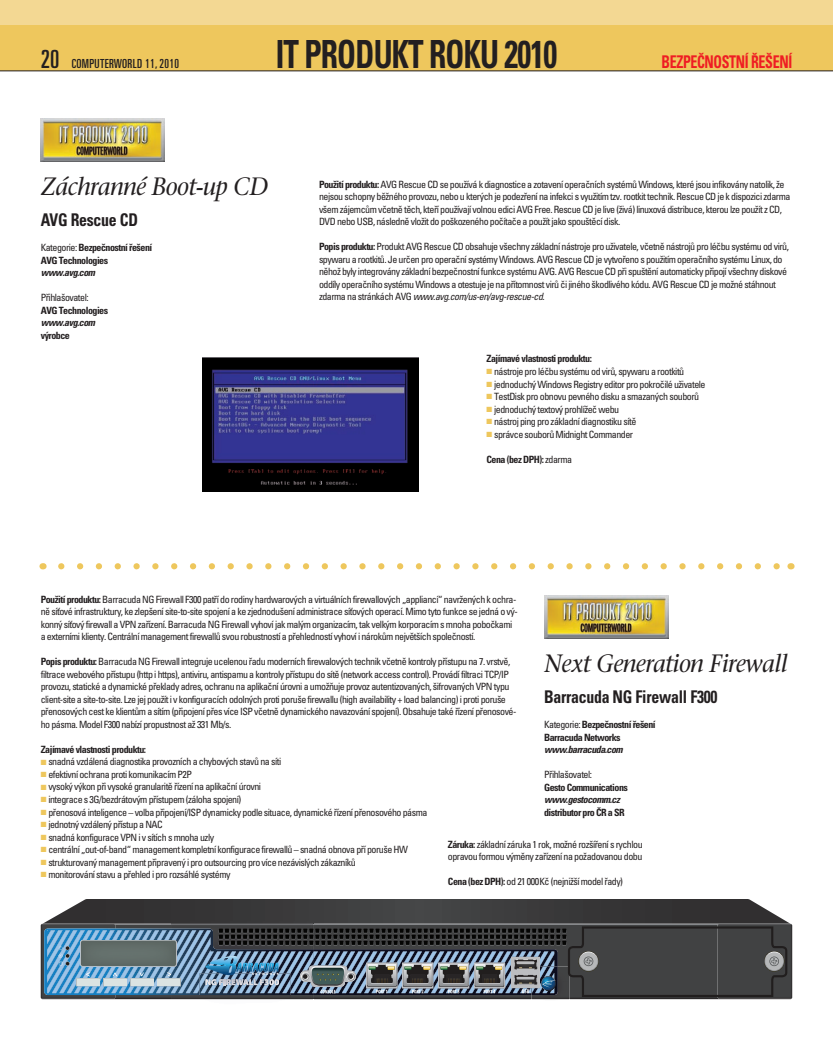
<style>
.page{position:relative;width:833px;height:1053px;background:#fff}
.page>*{position:absolute;margin:0;border:0;box-sizing:border-box;transform-origin:0 0}
.t1{font:700 condensed 38.75px "Univers CE";letter-spacing:-.025em;color:#231f20;scale:.8 1}
.t2{font:italic 25px "Stone Serif CE";letter-spacing:-.025em;color:#231f20;scale:.95 1}
.t3{font:700 condensed 17.5px "Univers CE";letter-spacing:-.015em;color:#231f20;scale:.9 1}
.t4{font:700 condensed 17.5px "Univers CE";letter-spacing:-.025em;color:#ee1d23;scale:.8 1}
.t5{font:ultra-condensed 12.5px "Univers CE";letter-spacing:.025em;color:#231f20}
.t6{font:condensed 10px/12.5px "Univers CE";letter-spacing:-.05em;color:#231f20}
.t7{font:700 condensed 10px/12.5px "Univers CE";letter-spacing:-.05em;color:#231f20}
.t8{font:italic 700 condensed 10px "Univers CE";letter-spacing:-.05em;color:#231f20}
.s1{font-size:25px}
.s2{font-weight:400}
.s3{font-weight:700}
.s4{font-style:italic}
.s5{color:#eec75d}
</style>
<div class="page">
<svg style="left:44px;top:563px;width:746px;height:6px"></svg>
<svg style="left:61px;top:563px;width:720px;height:6px"></svg>
<img style="left:544px;top:595px;width:124px;height:43px">
<img style="left:41px;top:119px;width:124px;height:42px">
<div style="left:0;top:19px;width:833px;height:52px;background:#eec75d"></div>
<div style="left:0;top:0;width:833px;height:25px;background:#f3d893"></div>
<hr style="left:0;top:71px;width:833px;height:1px;background:#231f20">
<img style="left:202px;top:357px;width:216px;height:134px">
<svg style="left:41px;top:996px;width:751px;height:3px"></svg>
<img style="left:41px;top:996px;width:74px;height:2px">
<img style="left:717px;top:996px;width:75px;height:2px">
<img style="left:531px;top:996px;width:38px;height:4px">
<img style="left:171px;top:996px;width:142px;height:4px">
<svg style="left:41px;top:899px;width:751px;height:97px;background:#4f5961"></svg>
<p class="t5" style="left:41px;top:59px;width:140px"><span class="s1">20</span> COMPUTERWORLD 11, 2010</p>
<h1 class="t1" style="left:276px;top:39px;width:353px">IT PRODUKT ROKU 2010</h1>
<h3 class="t4" style="left:661px;top:55px;width:165px">BEZPEČNOSTNÍ ŘEŠENÍ</h3>
<h2 class="t2" style="left:41px;top:176px;width:241px">Záchranné Boot-up CD</h2>
<h3 class="t3" style="left:41px;top:213px;width:110px">AVG Rescue CD</h3>
<p class="t7" style="left:41px;top:242px;width:113px"><span class="s2">Kategorie:</span> Bezpečnostní řešení<br>AVG Technologies</p>
<p class="t8" style="left:41px;top:269px;width:56px">www.avg.com</p>
<p class="t6" style="left:41px;top:292px;width:49px">Přihlašovatel:</p>
<p class="t7" style="left:41px;top:305px;width:69px">AVG Technologies</p>
<p class="t8" style="left:41px;top:319px;width:56px">www.avg.com</p>
<p class="t7" style="left:41px;top:330px;width:31px">výrobce</p>
<p class="t6" style="left:319px;top:178px;width:473px"><span class="s3">Použití produktu:</span> AVG Rescue CD se používá k diagnostice a zotavení operačních systémů Windows, které jsou infikovány natolik, že nejsou schopny běžného provozu, nebo u kterých je podezření na infekci s využitím tzv. rootkit technik. Rescue CD je k dispozici zdarma všem zájemcům včetně těch, kteří používají volnou edici AVG Free. Rescue CD je live (živá) linuxová distribuce, kterou lze použít z CD, DVD nebo USB, následně vložit do poškozeného počítače a použít jako spouštěcí disk.</p>
<p class="t6" style="left:319px;top:241px;width:471px"><span class="s3">Popis produktu:</span> Produkt AVG Rescue CD obsahuje všechny základní nástroje pro uživatele, včetně nástrojů pro léčbu systému od virů, spywaru a rootkitů. Je určen pro operační systémy Windows. AVG Rescue CD je vytvořeno s použitím operačního systému Linux, do něhož byly integrovány základní bezpečnostní funkce systému AVG. AVG Rescue CD při spuštění automaticky připojí všechny diskové oddíly operačního systému Windows a otestuje je na přítomnost virů či jiného škodlivého kódu. AVG Rescue CD je možné stáhnout zdarma na stránkách AVG <span class="s4">www.avg.com/us-en/avg-rescue-cd</span>.</p>
<p class="t7" style="left:486px;top:353px;width:107px">Zajímavé vlastnosti produktu:</p>
<p class="t6" style="left:486px;top:366px;width:199px"><span class="s5">■</span> nástroje pro léčbu systému od virů, spywaru a rootkitů</p>
<p class="t6" style="left:486px;top:378px;width:221px"><span class="s5">■</span> jednoduchý Windows Registry editor pro pokročilé uživatele</p>
<p class="t6" style="left:486px;top:391px;width:214px"><span class="s5">■</span> TestDisk pro obnovu pevného disku a smazaných souborů</p>
<p class="t6" style="left:486px;top:403px;width:134px"><span class="s5">■</span> jednoduchý textový prohlížeč webu</p>
<p class="t6" style="left:486px;top:416px;width:151px"><span class="s5">■</span> nástroj ping pro základní diagnostiku sítě</p>
<p class="t6" style="left:486px;top:428px;width:148px"><span class="s5">■</span> správce souborů Midnight Commander</p>
<p class="t7" style="left:486px;top:453px;width:87px">Cena (bez DPH): <span class="s2">zdarma</span></p>
<p class="t6" style="left:41px;top:593px;width:478px"><span class="s3">Použití produktu:</span> Barracuda NG Firewall F300 patří do rodiny hardwarových a virtuálních firewallových „appliancí“ navržených k ochra&shy;ně síťové infrastruktury, ke zlepšení site-to-site spojení a ke zjednodušení administrace síťových operací. Mimo tyto funkce se jedná o vý&shy;konný síťový firewall a VPN zařízení. Barracuda NG Firewall vyhoví jak malým organizacím, tak velkým korporacím s mnoha pobočkami a externími klienty. Centrální management firewallů svou robustností a přehledností vyhoví i nárokům největších společností.</p>
<p class="t6" style="left:41px;top:656px;width:477px"><span class="s3">Popis produktu:</span> Barracuda NG Firewall integruje ucelenou řadu moderních firewalových technik včetně kontroly přístupu na 7. vrstvě, filtrace webového přístupu (http i https), antiviru, antispamu a kontroly přístupu do sítě (network access control). Provádí filtraci TCP/IP provozu, statické a dynamické překlady adres, ochranu na aplikační úrovni a umožňuje provoz autentizovaných, šifrovaných VPN typu client-site a site-to-site. Lze jej použít i v konfiguracích odolných proti poruše firewallu (high availability + load balancing) i proti poruše přenosových cest ke klientům a sítím (připojení přes více ISP včetně dynamického navazování spojení). Obsahuje také řízení přenosové&shy;ho pásma. Model F300 nabízí propustnost až 331 Mb/s.</p>
<p class="t7" style="left:41px;top:743px;width:107px">Zajímavé vlastnosti produktu:</p>
<p class="t6" style="left:41px;top:756px;width:242px"><span class="s5">■</span> snadná vzdálená diagnostika provozních a chybových stavů na síti</p>
<p class="t6" style="left:41px;top:768px;width:153px"><span class="s5">■</span> efektivní ochrana proti komunikacím P2P</p>
<p class="t6" style="left:41px;top:781px;width:222px"><span class="s5">■</span> vysoký výkon při vysoké granularitě řízení na aplikační úrovni</p>
<p class="t6" style="left:41px;top:793px;width:202px"><span class="s5">■</span> integrace s 3G/bezdrátovým přístupem (záloha spojení)</p>
<p class="t6" style="left:41px;top:806px;width:388px"><span class="s5">■</span> přenosová inteligence – volba připojení/ISP dynamicky podle situace, dynamické řízení přenosového pásma</p>
<p class="t6" style="left:41px;top:818px;width:124px"><span class="s5">■</span> jednotný vzdálený přístup a NAC</p>
<p class="t6" style="left:41px;top:831px;width:175px"><span class="s5">■</span> snadná konfigurace VPN i v sítích s mnoha uzly</p>
<p class="t6" style="left:41px;top:843px;width:369px"><span class="s5">■</span> centrální „out-of-band“ management kompletní konfigurace firewallů – snadná obnova pří poruše HW</p>
<p class="t6" style="left:41px;top:856px;width:316px"><span class="s5">■</span> strukturovaný management připravený i pro outsourcing pro více nezávislých zákazníků</p>
<p class="t6" style="left:41px;top:868px;width:191px"><span class="s5">■</span> monitorování stavu a přehled i pro rozsáhlé systémy</p>
<h2 class="t2" style="left:544px;top:653px;width:258px">Next Generation Firewall</h2>
<h3 class="t3" style="left:544px;top:690px;width:194px">Barracuda NG Firewall F300</h3>
<p class="t7" style="left:544px;top:719px;width:113px"><span class="s2">Kategorie:</span> Bezpečnostní řešení<br>Barracuda Networks</p>
<p class="t8" style="left:544px;top:745px;width:80px">www.barracuda.com</p>
<p class="t6" style="left:544px;top:769px;width:49px">Přihlašovatel:</p>
<p class="t7" style="left:544px;top:781px;width:85px">Gesto Communications</p>
<p class="t8" style="left:544px;top:795px;width:77px">www.gestocomm.cz</p>
<p class="t7" style="left:544px;top:806px;width:82px">distributor pro ČR a SR</p>
<p class="t6" style="left:448px;top:838px;width:196px"><span class="s3">Záruka:</span> základní záruka 1 rok, možné rozšíření s rychlou opravou formou výměny zařízení na požadovanou dobu</p>
<p class="t6" style="left:448px;top:876px;width:177px"><span class="s3">Cena (bez DPH):</span> od 21 000 Kč (nejnižší model řady)</p>
</div>
